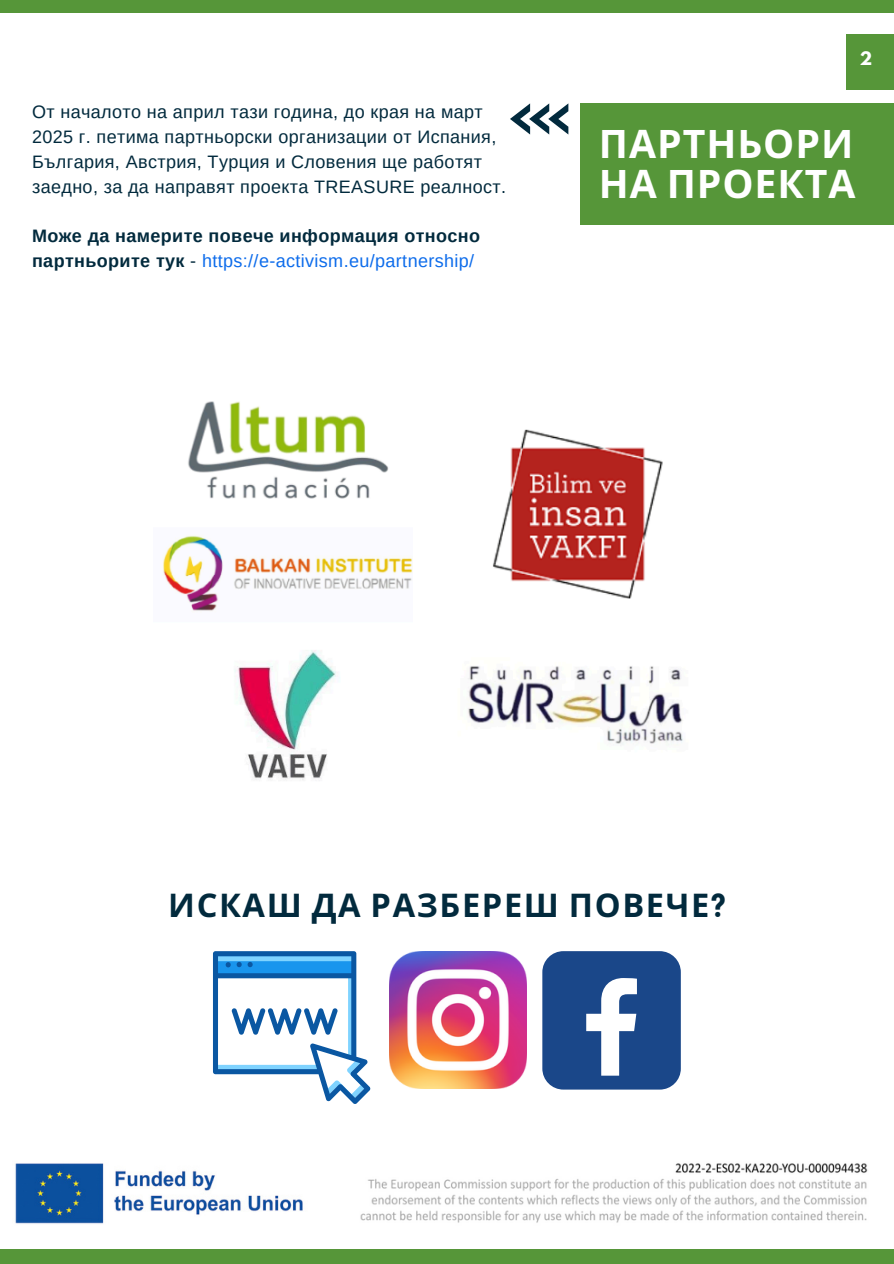
<style>
.page{position:relative;width:894px;height:1264px;background:#fff}
.page>*{position:absolute;margin:0;border:0;box-sizing:border-box;transform-origin:0 0}
.t1{font:700 39.15px/40.5px "Noto Sans";letter-spacing:.025em;color:#fff}
.t2{font:700 32.55px "Noto Sans";letter-spacing:.05em;color:#022a3d}
.t3{font:18px/24.8px "Arimo";letter-spacing:.02em;color:#022a3d}
.t4{font:700 18px/24.8px "Arimo";letter-spacing:.02em;color:#022a3d}
.t5{font:700 16.5px "League Spartan";color:#fff}
.s1{font-weight:400}
.s2{font-weight:400;color:#0d6ceb}
.s3{font-family:"Barlow Condensed"}
</style>
<div class="page">
<div style="left:0;top:0;width:893px;height:12px;background:#569639"></div>
<div style="left:0;top:1249px;width:893px;height:14px;background:#569639"></div>
<div style="left:846px;top:34px;width:47px;height:55px;background:#569639"></div>
<div style="left:580px;top:103px;width:313px;height:122px;background:#569639"></div>
<svg style="left:510px;top:103px;width:58px;height:31px"></svg>
<img style="left:360px;top:1163px;width:508px;height:60px">
<div style="left:542px;top:951px;width:138px;height:138px;background:#1a4789;border-radius:21px"></div>
<svg style="left:586px;top:978px;width:50px;height:97px"></svg>
<svg style="left:213px;top:951px;width:157px;height:153px"></svg>
<img style="left:389px;top:951px;width:137px;height:137px">
<img style="left:163px;top:401px;width:250px;height:379px">
<img style="left:468px;top:429px;width:215px;height:317px">
<img style="left:15px;top:1163px;width:288px;height:61px">
<p class="t3" style="left:32px;top:100px;width:475px">От началото на април тази година, до края на март 2025 г. петима партньорски организации от Испания, България, Австрия, Турция и Словения ще работят заедно, за да направят проекта TREASURE реалност.</p>
<p class="t4" style="left:32px;top:224px;width:449px">Може да намерите повече информация относно партньорите тук <span class="s1">-</span> <span class="s2">https://e-activism.eu/partnership/</span></p>
<p class="t5" style="left:859px;top:51px;width:14px">2</p>
<p class="t1" style="left:598px;top:122px;width:258px">ПАРТНЬОРИ<br>НА ПРОЕКТА</p>
<h2 class="t2" style="left:168px;top:882px;width:558px">ИСКАШ ДА РАЗБЕРЕШ ПОВЕЧЕ<span class="s3">?</span></h2>
</div>
